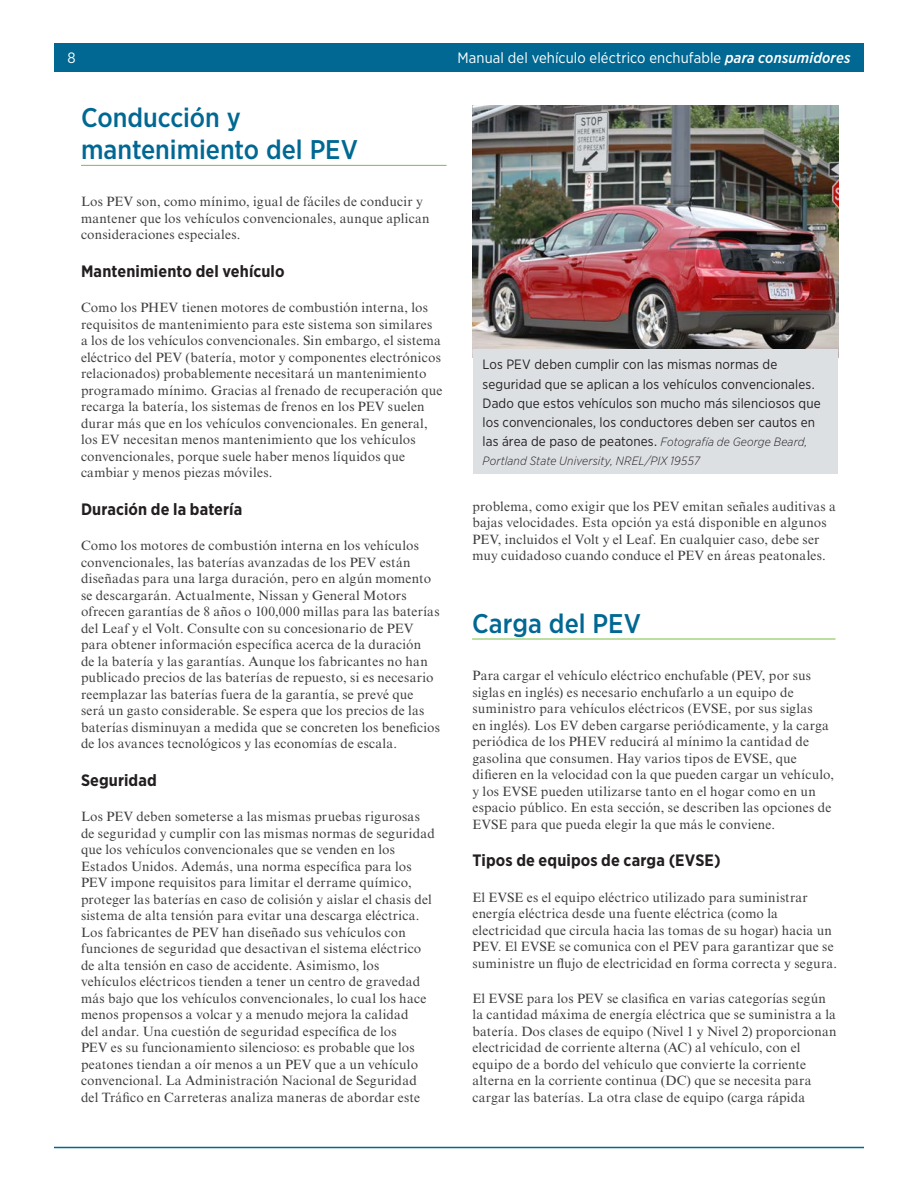
<style>
.page{position:relative;width:918px;height:1188px;background:#fff}
.page>*{position:absolute;margin:0;border:0;box-sizing:border-box;transform-origin:0 0}
.Main_Headings{font:500 27px/32.4px "Gotham Narrow";color:#006893}
.Subheads{font:700 16.5px "Gotham Narrow";letter-spacing:.005em;color:#231f20}
.t1{font:15px "Gotham Narrow";letter-spacing:.005em;color:#fff}
.Base_Text{font:13.5px/16.5px "Times New Roman MT Std";letter-spacing:.02em;color:#3e3e3f}
.t2{font:13.5px/19.2px "Gotham Narrow";letter-spacing:.01em;color:#231f20}
.t3{font:italic 300 12px "Gotham Narrow";letter-spacing:.01em;color:#231f20}
.s1{font-weight:500;font-style:italic}
.s2{font-weight:300;font-style:italic;font-size:12px}
</style>
<div class="page">
<div style="left:54px;top:44px;width:810px;height:28px;background:#006893"></div>
<hr style="left:54px;top:1147px;width:810px;height:1px;background:#006893">
<hr style="left:81px;top:165px;width:366px;height:1px;background:#79c142">
<hr style="left:472px;top:639px;width:364px;height:1px;background:#79c142">
<img style="left:472px;top:105px;width:366px;height:253px">
<div style="left:474px;top:350px;width:364px;height:124px;background:#dde0e3"></div>
<p class="t1" style="left:68px;top:48px;width:10px">8</p>
<p class="t1" style="left:458px;top:48px;width:394px">Manual del vehículo eléctrico enchufable <span class="s1">para consumidores</span></p>
<p class="Main_Headings" style="left:81px;top:101px;width:279px">Conducción y mantenimiento del PEV</p>
<p class="Base_Text" style="left:81px;top:193px;width:350px">Los PEV son, como mínimo, igual de fáciles de conducir y mantener que los vehículos convencionales, aunque aplican consideraciones especiales.</p>
<p class="Subheads" style="left:81px;top:261px;width:205px">Mantenimiento del vehículo</p>
<p class="Base_Text" style="left:81px;top:299px;width:363px">Como los PHEV tienen motores de combustión interna, los requisitos de mantenimiento para este sistema son similares<br>a los de los vehículos convencionales. Sin embargo, el sistema eléctrico del PEV (batería, motor y componentes electrónicos relacionados) probablemente necesitará un mantenimiento programado mínimo. Gracias al frenado de recuperación que recarga la batería, los sistemas de frenos en los PEV suelen durar más que en los vehículos convencionales. En general, los EV necesitan menos mantenimiento que los vehículos convencionales, porque suele haber menos líquidos que cambiar y menos piezas móviles.</p>
<p class="Subheads" style="left:81px;top:499px;width:163px">Duración de la batería</p>
<p class="Base_Text" style="left:81px;top:538px;width:360px">Como los motores de combustión interna en los vehículos convencionales, las baterías avanzadas de los PEV están diseñadas para una larga duración, pero en algún momento se descargarán. Actualmente, Nissan y General Motors ofrecen garantías de 8 años o 100,000 millas para las baterías del Leaf y el Volt. Consulte con su concesionario de PEV para obtener información específica acerca de la duración<br>de la batería y las garantías. Aunque los fabricantes no han publicado precios de las baterías de repuesto, si es necesario reemplazar las baterías fuera de la garantía, se prevé que será un gasto considerable. Se espera que los precios de las baterías disminuyan a medida que se concreten los beneficios de los avances tecnológicos y las economías de escala.</p>
<p class="Subheads" style="left:81px;top:770px;width:77px">Seguridad</p>
<p class="Base_Text" style="left:81px;top:809px;width:356px">Los PEV deben someterse a las mismas pruebas rigurosas de seguridad y cumplir con las mismas normas de seguridad que los vehículos convencionales que se venden en los Estados Unidos. Además, una norma específica para los PEV impone requisitos para limitar el derrame químico, proteger las baterías en caso de colisión y aislar el chasis del sistema de alta tensión para evitar una descarga eléctrica.<br>Los fabricantes de PEV han diseñado sus vehículos con funciones de seguridad que desactivan el sistema eléctrico de alta tensión en caso de accidente. Asimismo, los vehículos eléctricos tienden a tener un centro de gravedad más bajo que los vehículos convencionales, lo cual los hace menos propensos a volcar y a menudo mejora la calidad<br>del andar. Una cuestión de seguridad específica de los<br>PEV es su funcionamiento silencioso: es probable que los peatones tiendan a oír menos a un PEV que a un vehículo convencional. La Administración Nacional de Seguridad del Tráfico en Carreteras analiza maneras de abordar este</p>
<p class="t2" style="left:483px;top:355px;width:340px">Los PEV deben cumplir con las mismas normas de seguridad que se aplican a los vehículos convencionales.<br>Dado que estos vehículos son mucho más silenciosos que los convencionales, los conductores deben ser cautos en las área de paso de peatones. <span class="s2">Fotografía de George Beard,</span></p>
<p class="t3" style="left:483px;top:453px;width:219px">Portland State University, NREL/PIX 19557</p>
<p class="Base_Text" style="left:472px;top:498px;width:365px">problema, como exigir que los PEV emitan señales auditivas a bajas velocidades. Esta opción ya está disponible en algunos PEV, incluidos el Volt y el Leaf. En cualquier caso, debe ser muy cuidadoso cuando conduce el PEV en áreas peatonales.</p>
<p class="Main_Headings" style="left:472px;top:607px;width:170px">Carga del PEV</p>
<p class="Base_Text" style="left:472px;top:667px;width:363px">Para cargar el vehículo eléctrico enchufable (PEV, por sus siglas en inglés) es necesario enchufarlo a un equipo de suministro para vehículos eléctricos (EVSE, por sus siglas<br>en inglés). Los EV deben cargarse periódicamente, y la carga periódica de los PHEV reducirá al mínimo la cantidad de gasolina que consumen. Hay varios tipos de EVSE, que difieren en la velocidad con la que pueden cargar un vehículo, y los EVSE pueden utilizarse tanto en el hogar como en un espacio público. En esta sección, se describen las opciones de EVSE para que pueda elegir la que más le conviene.</p>
<p class="Subheads" style="left:472px;top:850px;width:250px">Tipos de equipos de carga (EVSE)</p>
<p class="Base_Text" style="left:472px;top:889px;width:366px">El EVSE es el equipo eléctrico utilizado para suministrar energía eléctrica desde una fuente eléctrica (como la electricidad que circula hacia las tomas de su hogar) hacia un PEV. El EVSE se comunica con el PEV para garantizar que se suministre un flujo de electricidad en forma correcta y segura.</p>
<p class="Base_Text" style="left:472px;top:990px;width:366px">El EVSE para los PEV se clasifica en varias categorías según la cantidad máxima de energía eléctrica que se suministra a la batería. Dos clases de equipo (Nivel 1 y Nivel 2) proporcionan electricidad de corriente alterna (AC) al vehículo, con el equipo de a bordo del vehículo que convierte la corriente alterna en la corriente continua (DC) que se necesita para cargar las baterías. La otra clase de equipo (carga rápida</p>
</div>
